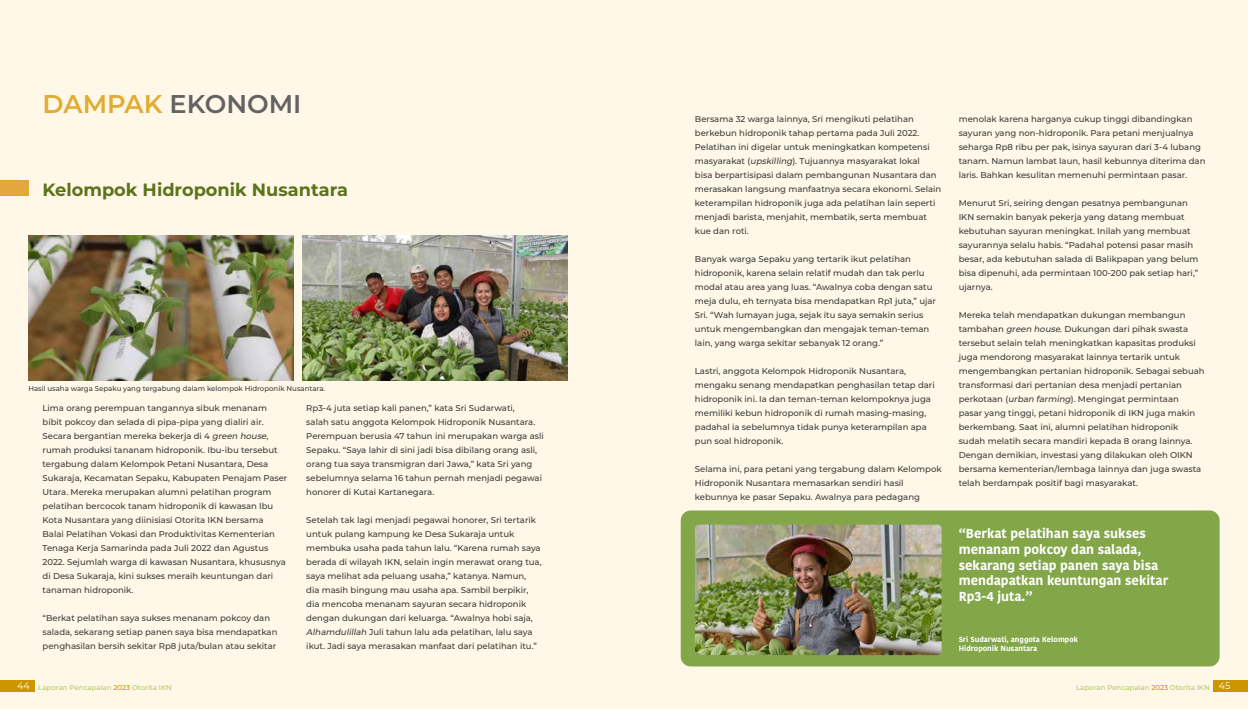
<style>
.page{position:relative;width:1248px;height:709px;background:#fff}
.page>*{position:absolute;margin:0;border:0;box-sizing:border-box;transform-origin:0 0}
.t1{font:600 25.6px "Montserrat";color:#646363}
.t2{font:700 17.7px "Montserrat";color:#5b7319}
.t3{font:700 13px/15.6px "Kohinoor Devanagari";color:#fff}
.t4{font:500 8.5px/14px "Montserrat";color:#3c3c3b}
.t5{font:700 7.5px/9px "Kohinoor Devanagari";color:#fff}
.t6{font:500 7px "Montserrat";color:#3c3c3b}
.t7{font:500 7px "Montserrat";color:#b2c966}
.s1{color:#e2ac32}
.s2{font-style:italic}
.s3{font-weight:400;font-size:9.5px;color:#fff}
.s4{color:#cc9600}
</style>
<div class="page">
<div style="left:0;top:0;width:1247px;height:709px;background:#fff7e7"></div>
<div style="left:0;top:180px;width:28px;height:16px;background:#e4a73d"></div>
<img style="left:302px;top:235px;width:265px;height:145px">
<img style="left:28px;top:235px;width:265px;height:145px">
<div style="left:680px;top:510px;width:539px;height:156px;background:#83a649;border-radius:10px"></div>
<img style="left:694px;top:524px;width:247px;height:131px">
<div style="left:0;top:680px;width:34px;height:12px;background:#cc9600"></div>
<div style="left:1213px;top:680px;width:34px;height:12px;background:#cc9600"></div>
<h1 class="t1" style="left:43px;top:86px;width:260px"><span class="s1">DAMPAK</span> EKONOMI</h1>
<h2 class="t2" style="left:43px;top:177px;width:307px">Kelompok Hidroponik Nusantara</h2>
<p class="t6" style="left:28px;top:383px;width:298px">Hasil usaha warga Sepaku yang tergabung dalam kelompok Hidroponik Nusantara.</p>
<p class="t4" style="left:43px;top:400px;width:246px">Lima orang perempuan tangannya sibuk menanam bibit pokcoy dan selada di pipa-pipa yang dialiri air.<br>Secara bergantian mereka bekerja di 4 <span class="s2">green house</span>, rumah produksi tananam hidroponik. Ibu-ibu tersebut tergabung dalam Kelompok Petani Nusantara, Desa Sukaraja, Kecamatan Sepaku, Kabupaten Penajam Paser Utara. Mereka merupakan alumni pelatihan program pelatihan bercocok tanam hidroponik di kawasan Ibu Kota Nusantara yang diinisiasi Otorita IKN bersama<br>Balai Pelatihan Vokasi dan Produktivitas Kementerian Tenaga Kerja Samarinda pada Juli 2022 dan Agustus 2022. Sejumlah warga di kawasan Nusantara, khususnya di Desa Sukaraja, kini sukses meraih keuntungan dari tanaman hidroponik.</p>
<p class="t4" style="left:43px;top:610px;width:236px">“Berkat pelatihan saya sukses menanam pokcoy dan salada, sekarang setiap panen saya bisa mendapatkan penghasilan bersih sekitar Rp8 juta/bulan atau sekitar</p>
<p class="t4" style="left:306px;top:400px;width:239px">Rp3-4 juta setiap kali panen,” kata Sri Sudarwati,<br>salah satu anggota Kelompok Hidroponik Nusantara.<br>Perempuan berusia 47 tahun ini merupakan warga asli Sepaku. “Saya lahir di sini jadi bisa dibilang orang asli, orang tua saya transmigran dari Jawa,” kata Sri yang sebelumnya selama 16 tahun pernah menjadi pegawai honorer di Kutai Kartanegara.</p>
<p class="t4" style="left:306px;top:512px;width:237px">Setelah tak lagi menjadi pegawai honorer, Sri tertarik untuk pulang kampung ke Desa Sukaraja untuk membuka usaha pada tahun lalu. “Karena rumah saya berada di wilayah IKN, selain ingin merawat orang tua, saya melihat ada peluang usaha,” katanya. Namun,<br>dia masih bingung mau usaha apa. Sambil berpikir, dia mencoba menanam sayuran secara hidroponik dengan dukungan dari keluarga. “Awalnya hobi saja, <span class="s2">Alhamdulillah</span> Juli tahun lalu ada pelatihan, lalu saya ikut. Jadi saya merasakan manfaat dari pelatihan itu.”</p>
<p class="t4" style="left:694px;top:111px;width:248px">Bersama 32 warga lainnya, Sri mengikuti pelatihan berkebun hidroponik tahap pertama pada Juli 2022.<br>Pelatihan ini digelar untuk meningkatkan kompetensi masyarakat (<span class="s2">upskilling</span>). Tujuannya masyarakat lokal<br>bisa berpartisipasi dalam pembangunan Nusantara dan merasakan langsung manfaatnya secara ekonomi. Selain keterampilan hidroponik juga ada pelatihan lain seperti menjadi barista, menjahit, membatik, serta membuat kue dan roti.</p>
<p class="t4" style="left:694px;top:251px;width:243px">Banyak warga Sepaku yang tertarik ikut pelatihan hidroponik, karena selain relatif mudah dan tak perlu modal atau area yang luas. “Awalnya coba dengan satu meja dulu, eh ternyata bisa mendapatkan Rp1 juta,” ujar Sri. “Wah lumayan juga, sejak itu saya semakin serius untuk mengembangkan dan mengajak teman-teman lain, yang warga sekitar sebanyak 12 orang.”</p>
<p class="t4" style="left:694px;top:363px;width:241px">Lastri, anggota Kelompok Hidroponik Nusantara, mengaku senang mendapatkan penghasilan tetap dari hidroponik ini. Ia dan teman-teman kelompoknya juga memiliki kebun hidroponik di rumah masing-masing, padahal ia sebelumnya tidak punya keterampilan apa pun soal hidroponik.</p>
<p class="t4" style="left:694px;top:461px;width:248px">Selama ini, para petani yang tergabung dalam Kelompok<br>Hidroponik Nusantara memasarkan sendiri hasil kebunnya ke pasar Sepaku. Awalnya para pedagang</p>
<p class="t4" style="left:958px;top:111px;width:248px">menolak karena harganya cukup tinggi dibandingkan sayuran yang non-hidroponik. Para petani menjualnya seharga Rp8 ribu per pak, isinya sayuran dari 3-4 lubang tanam. Namun lambat laun, hasil kebunnya diterima dan laris. Bahkan kesulitan memenuhi permintaan pasar.</p>
<p class="t4" style="left:958px;top:195px;width:241px">Menurut Sri, seiring dengan pesatnya pembangunan IKN semakin banyak pekerja yang datang membuat kebutuhan sayuran meningkat. Inilah yang membuat sayurannya selalu habis. “Padahal potensi pasar masih besar, ada kebutuhan salada di Balikpapan yang belum bisa dipenuhi, ada permintaan 100-200 pak setiap hari,” ujarnya.</p>
<p class="t4" style="left:958px;top:307px;width:247px">Mereka telah mendapatkan dukungan membangun tambahan <span class="s2">green house</span>. Dukungan dari pihak swasta tersebut selain telah meningkatkan kapasitas produksi juga mendorong masyarakat lainnya tertarik untuk mengembangkan pertanian hidroponik. Sebagai sebuah transformasi dari pertanian desa menjadi pertanian perkotaan (<span class="s2">urban farming</span>). Mengingat permintaan pasar yang tinggi, petani hidroponik di IKN juga makin berkembang. Saat ini, alumni pelatihan hidroponik sudah melatih secara mandiri kepada 8 orang lainnya.<br>Dengan demikian, investasi yang dilakukan oleh OIKN bersama kementerian/lembaga lainnya dan juga swasta telah berdampak positif bagi masyarakat.</p>
<h3 class="t3" style="left:958px;top:525px;width:211px">“Berkat pelatihan saya sukses menanam pokcoy dan salada, sekarang setiap panen saya bisa mendapatkan keuntungan sekitar<br>Rp3-4 juta.”</h3>
<p class="t5" style="left:958px;top:635px;width:121px">Sri Sudarwati, anggota Kelompok<br>Hidroponik Nusantara</p>
<p class="t7" style="left:17px;top:682px;width:156px"><span class="s3">44</span> Laporan Pencapaian <span class="s4">2023</span> Otorita IKN</p>
<p class="t7" style="left:1075px;top:682px;width:156px">Laporan Pencapaian <span class="s4">2023</span> Otorita IKN <span class="s3">45</span></p>
</div>
